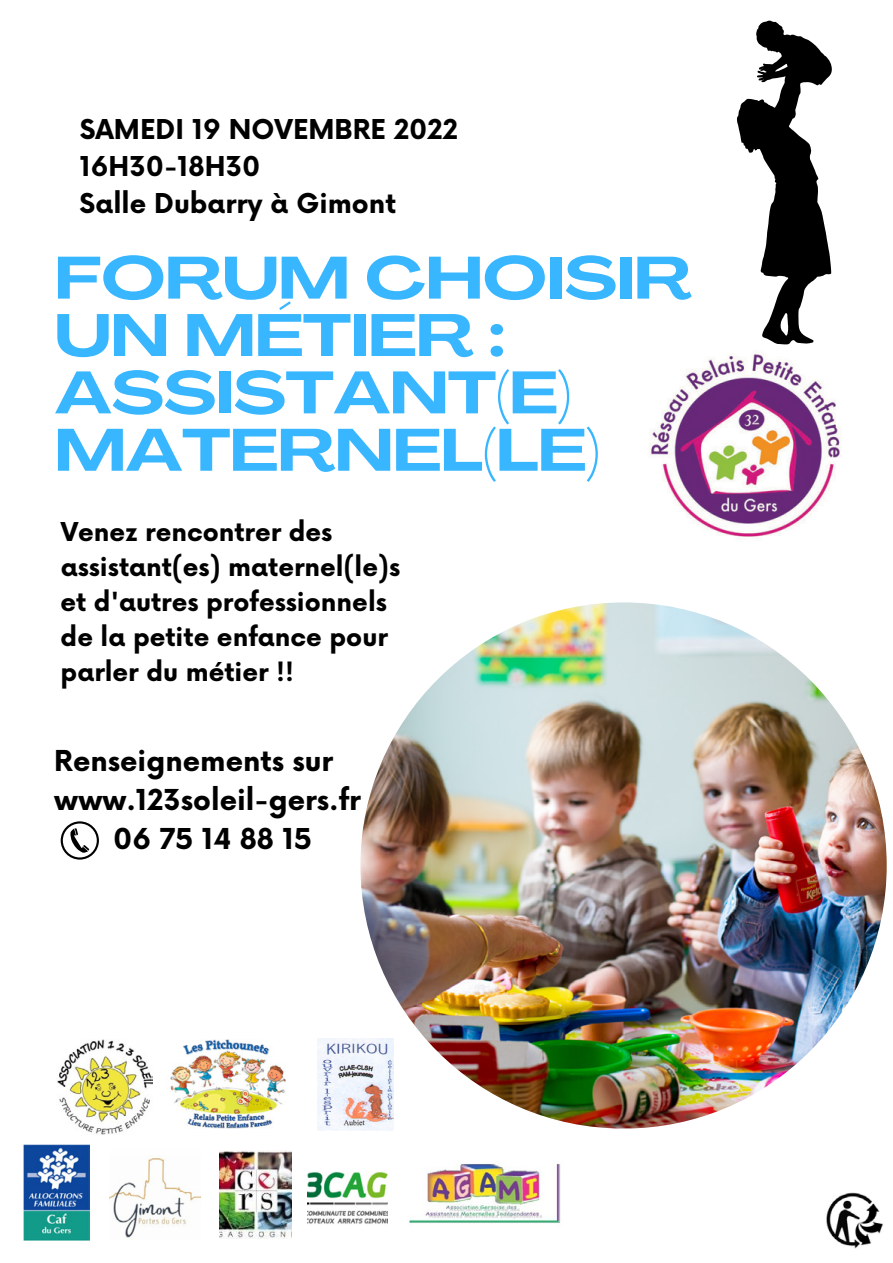
<style>
.page{position:relative;width:893px;height:1263px;background:#fff}
.page>*{position:absolute;margin:0;border:0;box-sizing:border-box;transform-origin:0 0}
.t1{font:700 58.88px/57.4px "Agrandir Grand";color:#38b6ff}
.t2{font:700 28.05px "Now";color:#000}
.t3{font:700 26.62px/37.1px "Now";color:#000}
.t4{font:700 25.35px/35px "Now";color:#000}
</style>
<div class="page">
<img style="left:360px;top:602px;width:526px;height:526px;border-radius:263px">
<svg style="left:61px;top:821px;width:38px;height:38px"></svg>
<div style="left:63px;top:823px;width:34px;height:34px;background:#fff;border-radius:50%"></div>
<svg style="left:70px;top:828px;width:19px;height:25px"></svg>
<img style="left:649px;top:344px;width:192px;height:195px">
<img style="left:57px;top:1040px;width:95px;height:94px">
<img style="left:317px;top:1038px;width:76px;height:92px">
<img style="left:170px;top:1040px;width:116px;height:89px">
<img style="left:23px;top:1144px;width:66px;height:97px">
<img style="left:110px;top:1158px;width:91px;height:80px">
<img style="left:220px;top:1151px;width:72px;height:87px">
<img style="left:307px;top:1171px;width:81px;height:53px">
<img style="left:409px;top:1164px;width:152px;height:60px">
<img style="left:826px;top:1192px;width:57px;height:57px">
<svg style="left:737px;top:20px;width:95px;height:324px"></svg>
<p class="t3" style="left:80px;top:112px;width:380px">SAMEDI 19 NOVEMBRE 2022<br>16H30-18H30<br>Salle Dubarry à Gimont</p>
<h1 class="t1" style="left:55px;top:255px;width:638px">FORUM CHOISIR<br>UN MÉTIER :<br>ASSISTANT(E)<br>MATERNEL(LE)</h1>
<p class="t4" style="left:61px;top:516px;width:341px">Venez rencontrer des assistant(es) maternel(le)s et d'autres professionnels de la petite enfance pour parler du métier !!</p>
<p class="t2" style="left:54px;top:746px;width:280px">Renseignements sur</p>
<p class="t2" style="left:54px;top:785px;width:308px">www.123soleil-gers.fr</p>
<p class="t2" style="left:113px;top:824px;width:200px">06 75 14 88 15</p>
</div>
